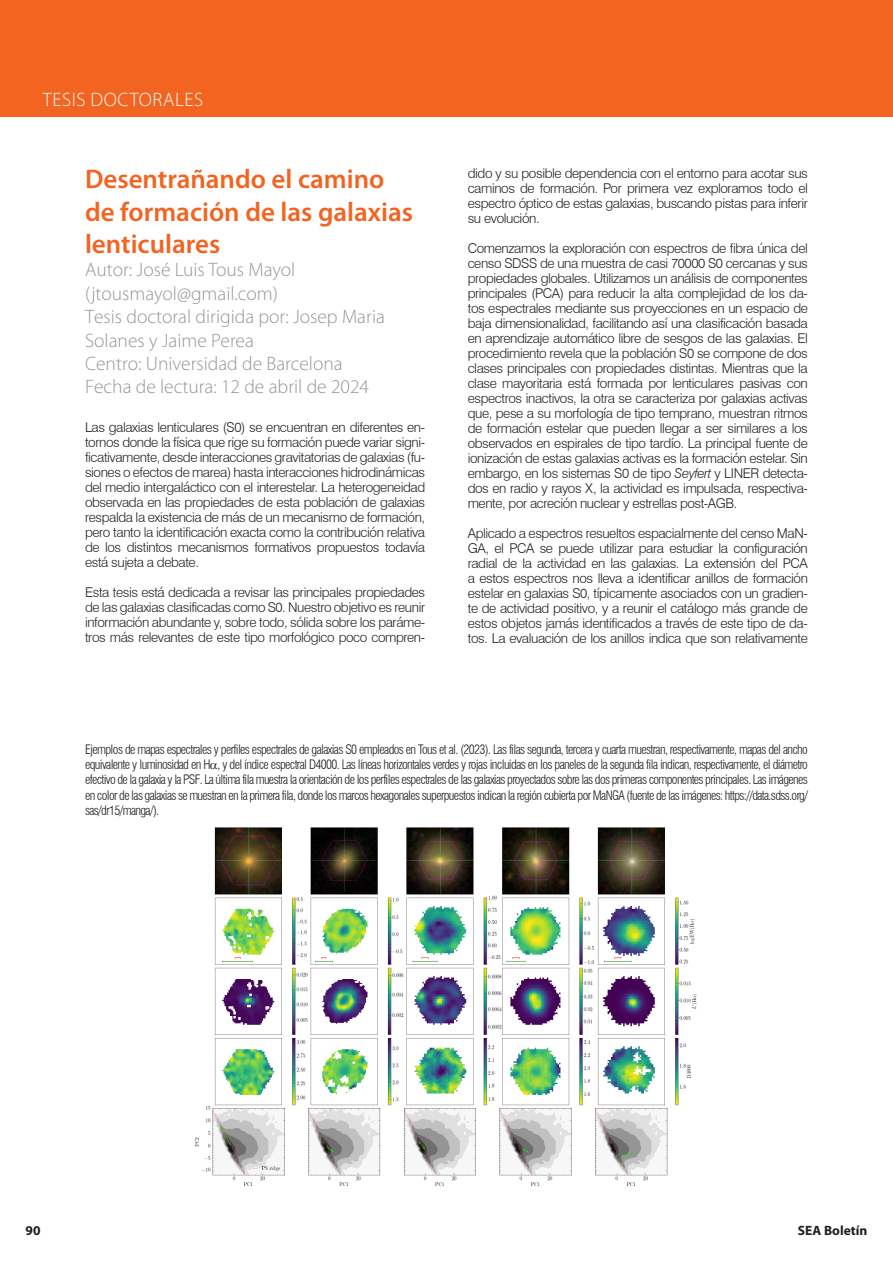
<style>
.page{position:relative;width:893px;height:1263px;background:#fff}
.page>*{position:absolute;margin:0;border:0;box-sizing:border-box;transform-origin:0 0}
.HEADING_1{font:600 27px/32.4px "Myriad Pro";color:#f36421}
.gray_body_text{font:300 19.5px/23.4px "Myriad Pro";color:#93979a}
.t1{font:300 19.5px "Myriad Pro";letter-spacing:.03em;color:#fff}
.Body_1{font:300 13.5px/15px "Swiss 721 BT";letter-spacing:-.03em;color:#231f20;text-align:justify}
.t2{font:700 13.5px "Myriad Pro";color:#231f20}
.Pie_de_imagen{font:300 condensed 12.75px/15.3px "Swiss 721 BT";letter-spacing:-.05em;color:#231f20;text-align:justify}
.s1{font-style:italic}
</style>
<div class="page">
<div style="left:0;top:0;width:893px;height:117px;background:#f36421"></div>
<img style="left:195px;top:827px;width:503px;height:360px">
<p class="t1" style="left:43px;top:88px;width:162px">TESIS DOCTORALES</p>
<p class="HEADING_1" style="left:85px;top:162px;width:330px">Desentrañando el camino de formación de las galaxias lenticulares</p>
<p class="gray_body_text" style="left:85px;top:258px;width:212px">Autor: José Luis Tous Mayol</p>
<p class="gray_body_text" style="left:85px;top:281px;width:194px">(jtousmayol@gmail.com)</p>
<p class="gray_body_text" style="left:85px;top:305px;width:301px">Tesis doctoral dirigida por: Josep Maria<br>Solanes y Jaime Perea</p>
<p class="gray_body_text" style="left:85px;top:352px;width:259px">Centro: Universidad de Barcelona</p>
<p class="gray_body_text" style="left:85px;top:375px;width:286px">Fecha de lectura: 12 de abril de 2024</p>
<p class="Body_1" style="left:85px;top:420px;width:342px">Las galaxias lenticulares (S0) se encuentran en diferentes en&shy;tornos donde la física que rige su formación puede variar signi&shy;ficativamente, desde interacciones gravitatorias de galaxias (fu&shy;siones o efectos de marea) hasta interacciones hidrodinámicas del medio intergaláctico con el interestelar. La heterogeneidad observada en las propiedades de esta población de galaxias respalda la existencia de más de un mecanismo de formación, pero tanto la identificación exacta como la contribución relativa de los distintos mecanismos formativos propuestos todavía está sujeta a debate.</p>
<p class="Body_1" style="left:85px;top:585px;width:342px">Esta tesis está dedicada a revisar las principales propiedades de las galaxias clasificadas como S0. Nuestro objetivo es reunir información abundante y, sobre todo, sólida sobre los paráme&shy;tros más relevantes de este tipo morfológico poco compren-</p>
<p class="Body_1" style="left:468px;top:166px;width:342px">dido y su posible dependencia con el entorno para acotar sus caminos de formación. Por primera vez exploramos todo el espectro óptico de estas galaxias, buscando pistas para inferir su evolución.</p>
<p class="Body_1" style="left:468px;top:241px;width:342px">Comenzamos la exploración con espectros de fibra única del censo SDSS de una muestra de casi 70000 S0 cercanas y sus propiedades globales. Utilizamos un análisis de componentes principales (PCA) para reducir la alta complejidad de los da&shy;tos espectrales mediante sus proyecciones en un espacio de baja dimensionalidad, facilitando así una clasificación basada en aprendizaje automático libre de sesgos de las galaxias. El procedimiento revela que la población S0 se compone de dos clases principales con propiedades distintas. Mientras que la clase mayoritaria está formada por lenticulares pasivas con espectros inactivos, la otra se caracteriza por galaxias activas que, pese a su morfología de tipo temprano, muestran ritmos de formación estelar que pueden llegar a ser similares a los observados en espirales de tipo tardío. La principal fuente de ionización de estas galaxias activas es la formación estelar. Sin embargo, en los sistemas S0 de tipo <span class="s1">Seyfert</span> y LINER detecta&shy;dos en radio y rayos X, la actividad es impulsada, respectiva&shy;mente, por acreción nuclear y estrellas post-AGB.</p>
<p class="Body_1" style="left:468px;top:526px;width:342px">Aplicado a espectros resueltos espacialmente del censo MaN-GA, el PCA se puede utilizar para estudiar la configuración radial de la actividad en las galaxias. La extensión del PCA a estos espectros nos lleva a identificar anillos de formación estelar en galaxias S0, típicamente asociados con un gradien&shy;te de actividad positivo, y a reunir el catálogo más grande de estos objetos jamás identificados a través de este tipo de da&shy;tos. La evaluación de los anillos indica que son relativamente</p>
<p class="Pie_de_imagen" style="left:85px;top:741px;width:724px">Ejemplos de mapas espectrales y perfiles espectrales de galaxias S0 empleados en Tous et al. (2023). Las filas segunda, tercera y cuarta muestran, respectivamente, mapas del ancho equivalente y luminosidad en H , y del índice espectral D4000. Las líneas horizontales verdes y rojas incluidas en los paneles de la segunda fila indican, respectivamente, el diámetro efectivo de la galaxia y la PSF. La última fila muestra la orientación de los perfiles espectrales de las galaxias proyectados sobre las dos primeras componentes principales. Las imágenes en color de las galaxias se muestran en la primera fila, donde los marcos hexagonales superpuestos indican la región cubierta por MaNGA (fuente de las imágenes: https://data.sdss.org/ sas/dr15/manga/).</p>
<p class="t2" style="left:26px;top:1221px;width:16px">90</p>
<p class="t2" style="left:798px;top:1221px;width:71px">SEA Boletín</p>
</div>
